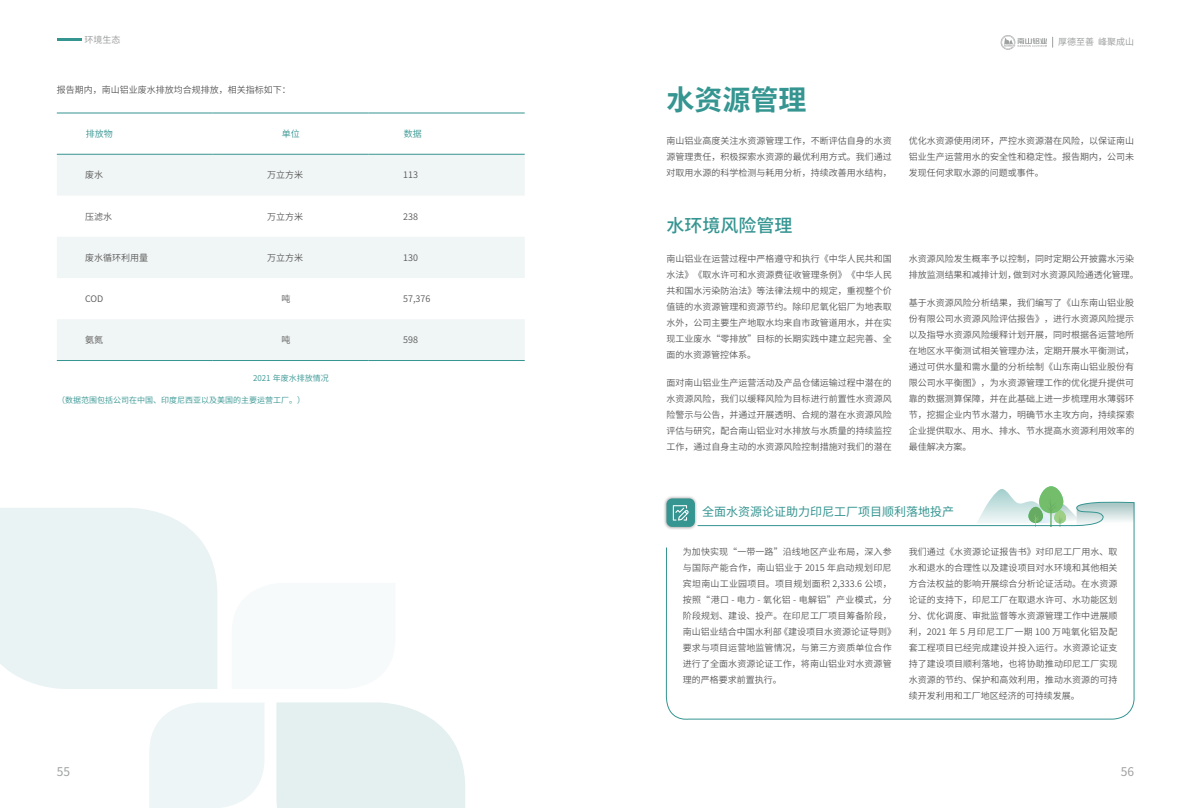
<style>
.page{position:relative;width:1191px;height:808px;background:#fff}
.page>*{position:absolute;margin:0;border:0;box-sizing:border-box;transform-origin:0 0}
.t1{font:700 28px "Source Han Sans CN";color:#359591}
.t2{font:500 18px "Source Han Sans CN";color:#359591}
.t3{font:12px "Source Han Sans CN";color:#359591}
.t4{font:12px "Source Han Sans CN";color:#9fa0a0}
.t5{font:9px/16px "Source Han Sans CN";color:#595757;text-align:justify}
.t6{font:9px "Source Han Sans CN";color:#9fa0a0}
.t7{font:9px "Source Han Sans CN";color:#359591}
.t8{font:8px "Source Han Sans CN";color:#359591}
</style>
<div class="page">
<hr style="left:57px;top:38px;width:25px;height:3px;background:#359591">
<svg style="left:1000px;top:35px;width:53px;height:15px"></svg>
<svg style="left:57px;top:155px;width:468px;height:205px;fill:#f0f5f5"></svg>
<hr style="left:57px;top:360px;width:156px;height:1px;background:#359591">
<hr style="left:213px;top:360px;width:156px;height:1px;background:#359591">
<hr style="left:369px;top:360px;width:156px;height:1px;background:#359591">
<hr style="left:57px;top:113px;width:156px;height:1px;background:#359591">
<hr style="left:213px;top:113px;width:156px;height:1px;background:#359591">
<hr style="left:369px;top:113px;width:156px;height:1px;background:#359591">
<hr style="left:57px;top:154px;width:156px;height:1px;background:#359591">
<hr style="left:213px;top:154px;width:156px;height:1px;background:#359591">
<hr style="left:369px;top:154px;width:156px;height:1px;background:#359591">
<div style="left:663px;top:495px;width:35px;height:35px;background:#000;opacity:.4"></div>
<div style="left:666px;top:498px;width:29px;height:29px;background:#359591;border-radius:6px"></div>
<svg style="left:1039px;top:486px;width:24px;height:27px"></svg>
<svg style="left:989px;top:489px;width:138px;height:13px"></svg>
<svg style="left:666px;top:502px;width:468px;height:218px"></svg>
<div style="left:0;top:508px;width:217px;height:181px;background:#eaf3f4"></div>
<svg style="left:276px;top:702px;width:189px;height:106px;background:#e6f0f1"></svg>
<svg style="left:149px;top:703px;width:115px;height:105px;background:#eff5f6"></svg>
<p class="t6" style="left:84px;top:35px;width:37px">环境生态</p>
<p class="t6" style="left:1058px;top:37px;width:78px">厚德至善 峰聚成山</p>
<p class="t5" style="left:57px;top:82px;width:235px">报告期内，南山铝业废水排放均合规排放，相关指标如下：</p>
<p class="t7" style="left:86px;top:129px;width:28px">排放物</p>
<p class="t7" style="left:282px;top:129px;width:19px">单位</p>
<p class="t7" style="left:404px;top:129px;width:19px">数据</p>
<p class="t5" style="left:85px;top:167px;width:19px">废水</p>
<p class="t5" style="left:267px;top:167px;width:37px">万立方米</p>
<p class="t5" style="left:403px;top:167px;width:16px">113</p>
<p class="t5" style="left:85px;top:208px;width:28px">压滤水</p>
<p class="t5" style="left:267px;top:208px;width:37px">万立方米</p>
<p class="t5" style="left:403px;top:208px;width:16px">238</p>
<p class="t5" style="left:85px;top:250px;width:64px">废水循环利用量</p>
<p class="t5" style="left:267px;top:250px;width:37px">万立方米</p>
<p class="t5" style="left:403px;top:250px;width:16px">130</p>
<p class="t5" style="left:85px;top:291px;width:20px">COD</p>
<p class="t5" style="left:282px;top:291px;width:10px">吨</p>
<p class="t5" style="left:403px;top:291px;width:29px">57,376</p>
<p class="t5" style="left:85px;top:332px;width:19px">氨氮</p>
<p class="t5" style="left:281px;top:332px;width:10px">吨</p>
<p class="t5" style="left:403px;top:332px;width:16px">598</p>
<p class="t8" style="left:253px;top:373px;width:77px">2021 年废水排放情况</p>
<p class="t8" style="left:57px;top:396px;width:249px">（数据范围包括公司在中国、印度尼西亚以及美国的主要运营工厂。）</p>
<h1 class="t1" style="left:666px;top:84px;width:141px">水资源管理</h1>
<p class="t5" style="left:666px;top:133px;width:227px">南山铝业高度关注水资源管理工作，不断评估自身的水资源管理责任，积极探索水资源的最优利用方式。我们通过对取用水源的科学检测与耗用分析，持续改善用水结构，</p>
<p class="t5" style="left:909px;top:133px;width:227px">优化水资源使用闭环，严控水资源潜在风险，以保证南山铝业生产运营用水的安全性和稳定性。报告期内，公司未发现任何求取水源的问题或事件。</p>
<h2 class="t2" style="left:666px;top:215px;width:127px">水环境风险管理</h2>
<p class="t5" style="left:666px;top:251px;width:227px">南山铝业在运营过程中严格遵守和执行《中华人民共和国水法》《取水许可和水资源费征收管理条例》《中华人民共和国水污染防治法》等法律法规中的规定，重视整个价值链的水资源管理和资源节约。除印尼氧化铝厂为地表取水外，公司主要生产地取水均来自市政管道用水，并在实现工业废水“零排放”目标的长期实践中建立起完善、全面的水资源管控体系。</p>
<p class="t5" style="left:666px;top:375px;width:227px">面对南山铝业生产运营活动及产品仓储运输过程中潜在的水资源风险，我们以缓释风险为目标进行前置性水资源风险警示与公告，并通过开展透明、合规的潜在水资源风险评估与研究，配合南山铝业对水排放与水质量的持续监控工作，通过自身主动的水资源风险控制措施对我们的潜在</p>
<p class="t5" style="left:909px;top:251px;width:231px">水资源风险发生概率予以控制，同时定期公开披露水污染排放监测结果和减排计划，做到对水资源风险通透化管理。</p>
<p class="t5" style="left:909px;top:295px;width:227px">基于水资源风险分析结果，我们编写了《山东南山铝业股份有限公司水资源风险评估报告》，进行水资源风险提示以及指导水资源风险缓释计划开展，同时根据各运营地所在地区水平衡测试相关管理办法，定期开展水平衡测试，通过可供水量和需水量的分析绘制《山东南山铝业股份有限公司水平衡图》，为水资源管理工作的优化提升提供可靠的数据测算保障，并在此基础上进一步梳理用水薄弱环节，挖掘企业内节水潜力，明确节水主攻方向，持续探索企业提供取水、用水、排水、节水提高水资源利用效率的最佳解决方案。</p>
<h3 class="t3" style="left:702px;top:505px;width:253px">全面水资源论证助力印尼工厂项目顺利落地投产</h3>
<p class="t5" style="left:683px;top:544px;width:215px;text-align:left">为加快实现“一带一路”沿线地区产业布局，深入参与国际产能合作，南山铝业于 2015 年启动规划印尼宾坦南山工业园项目。项目规划面积 2,333.6 公顷，按照“港口 - 电力 - 氧化铝 - 电解铝”产业模式，分阶段规划、建设、投产。在印尼工厂项目筹备阶段，南山铝业结合中国水利部《建设项目水资源论证导则》要求与项目运营地监管情况，与第三方资质单位合作进行了全面水资源论证工作，将南山铝业对水资源管理的严格要求前置执行。</p>
<p class="t5" style="left:908px;top:544px;width:210px">我们通过《水资源论证报告书》对印尼工厂用水、取水和退水的合理性以及建设项目对水环境和其他相关方合法权益的影响开展综合分析论证活动。在水资源论证的支持下，印尼工厂在取退水许可、水功能区划分、优化调度、审批监督等水资源管理工作中进展顺利，2021 年 5 月印尼工厂一期 100 万吨氧化铝及配套工程项目已经完成建设并投入运行。水资源论证支持了建设项目顺利落地，也将协助推动印尼工厂实现水资源的节约、保护和高效利用，推动水资源的可持续开发利用和工厂地区经济的可持续发展。</p>
<h3 class="t4" style="left:57px;top:765px;width:15px">55</h3>
<h3 class="t4" style="left:1121px;top:765px;width:15px">56</h3>
</div>
